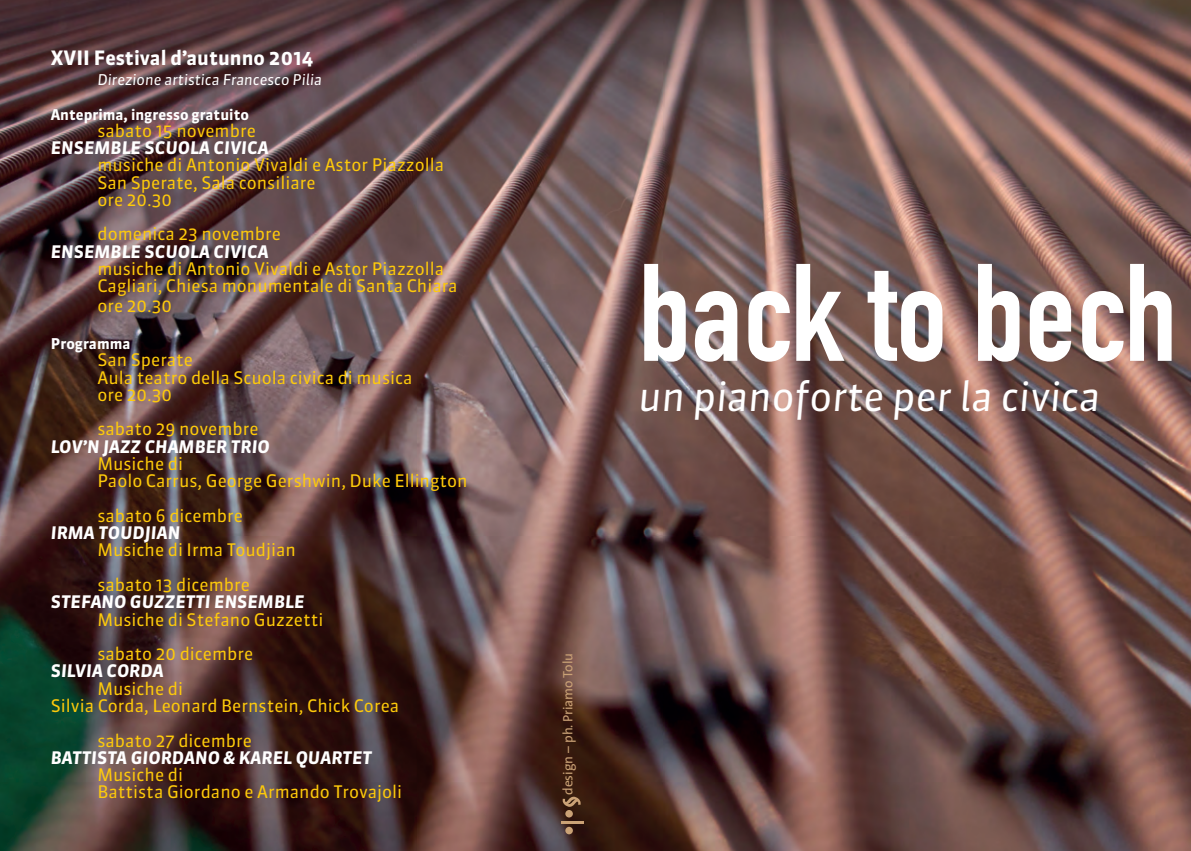
<style>
.page{position:relative;width:1191px;height:851px;background:#fff}
.page>*{position:absolute;margin:0;border:0;box-sizing:border-box;transform-origin:0 0}
.t1{font:700 136px "DIN Condensed";color:#fff}
.t2{font:italic 39.8px "Sanuk OT";color:#fff}
.t3{font:700 19.8px "Sanuk OT";color:#fff}
.t4{font:17.2px/17.2px "Sanuk OT";color:#feca0a}
.t5{font:italic 700 17.2px "Sanuk OT";color:#fff}
.t6{font:700 14.8px "Sanuk OT";color:#fff}
.t7{font:italic 14.8px "Sanuk OT";color:#fff}
.t8{font:13.6px "The Sans";color:#caa276}
</style>
<div class="page">
<img style="left:0;top:0;width:1191px;height:850px">
<div style="left:565px;top:826px;width:8px;height:8px;background:#caa276;border-radius:50%"></div>
<hr style="left:561px;top:820px;width:22px;height:3px;background:#caa276">
<div style="left:565px;top:809px;width:8px;height:8px;background:#caa276;border-radius:50%"></div>
<svg style="left:562px;top:796px;width:18px;height:10px"></svg>
<p class="t3" style="left:51px;top:46px;width:264px">XVII Festival d’autunno 2014</p>
<p class="t7" style="left:97px;top:70px;width:226px">Direzione artistica Francesco Pilia</p>
<p class="t6" style="left:51px;top:105px;width:200px">Anteprima, ingresso gratuito</p>
<p class="t4" style="left:97px;top:122px;width:160px">sabato 15 novembre</p>
<p class="t5" style="left:51px;top:137px;width:219px">ENSEMBLE SCUOLA CIVICA</p>
<p class="t4" style="left:97px;top:156px;width:348px">musiche di Antonio Vivaldi e Astor Piazzolla<br>San Sperate, Sala consiliare<br>ore 20.30</p>
<p class="t4" style="left:97px;top:225px;width:185px">domenica 23 novembre</p>
<p class="t5" style="left:51px;top:241px;width:219px">ENSEMBLE SCUOLA CIVICA</p>
<p class="t4" style="left:97px;top:260px;width:362px">musiche di Antonio Vivaldi e Astor Piazzolla<br>Cagliari, Chiesa monumentale di Santa Chiara</p>
<p class="t4" style="left:97px;top:297px;width:76px">ore 20.30</p>
<p class="t6" style="left:51px;top:334px;width:81px">Programma</p>
<p class="t4" style="left:97px;top:351px;width:316px">San Sperate<br>Aula teatro della Scuola civica di musica ore 20.30</p>
<p class="t4" style="left:97px;top:420px;width:163px">sabato 29 novembre</p>
<p class="t5" style="left:51px;top:436px;width:220px">LOV’N JAZZ CHAMBER TRIO</p>
<p class="t4" style="left:97px;top:455px;width:372px">Musiche di<br>Paolo Carrus, George Gershwin, Duke Ellington</p>
<p class="t4" style="left:97px;top:507px;width:147px">sabato 6 dicembre</p>
<p class="t5" style="left:51px;top:522px;width:131px">IRMA TOUDJIAN</p>
<p class="t4" style="left:97px;top:533px;width:200px;line-height:34.6px">Musiche di Irma Toudjian sabato 13 dicembre</p>
<p class="t5" style="left:51px;top:591px;width:255px">STEFANO GUZZETTI ENSEMBLE</p>
<p class="t4" style="left:97px;top:602px;width:228px;line-height:34.6px">Musiche di Stefano Guzzetti sabato 20 dicembre</p>
<p class="t5" style="left:51px;top:660px;width:114px">SILVIA CORDA</p>
<p class="t4" style="left:51px;top:679px;width:350px;text-indent:47px">Musiche di<br>Silvia Corda, Leonard Bernstein, Chick Corea</p>
<p class="t4" style="left:97px;top:731px;width:156px">sabato 27 dicembre</p>
<p class="t5" style="left:51px;top:746px;width:323px">BATTISTA GIORDANO &amp; KAREL QUARTET</p>
<p class="t4" style="left:97px;top:766px;width:306px">Musiche di<br>Battista Giordano e Armando Trovajoli</p>
<h1 class="t1" style="left:638px;top:233px;width:540px">back to bech</h1>
<h2 class="t2" style="left:638px;top:371px;width:463px">un pianoforte per la civica</h2>
<p class="t8" style="left:556px;top:794px;width:143px;rotate:-90deg">design – ph. Priamo Tolu</p>
</div>
